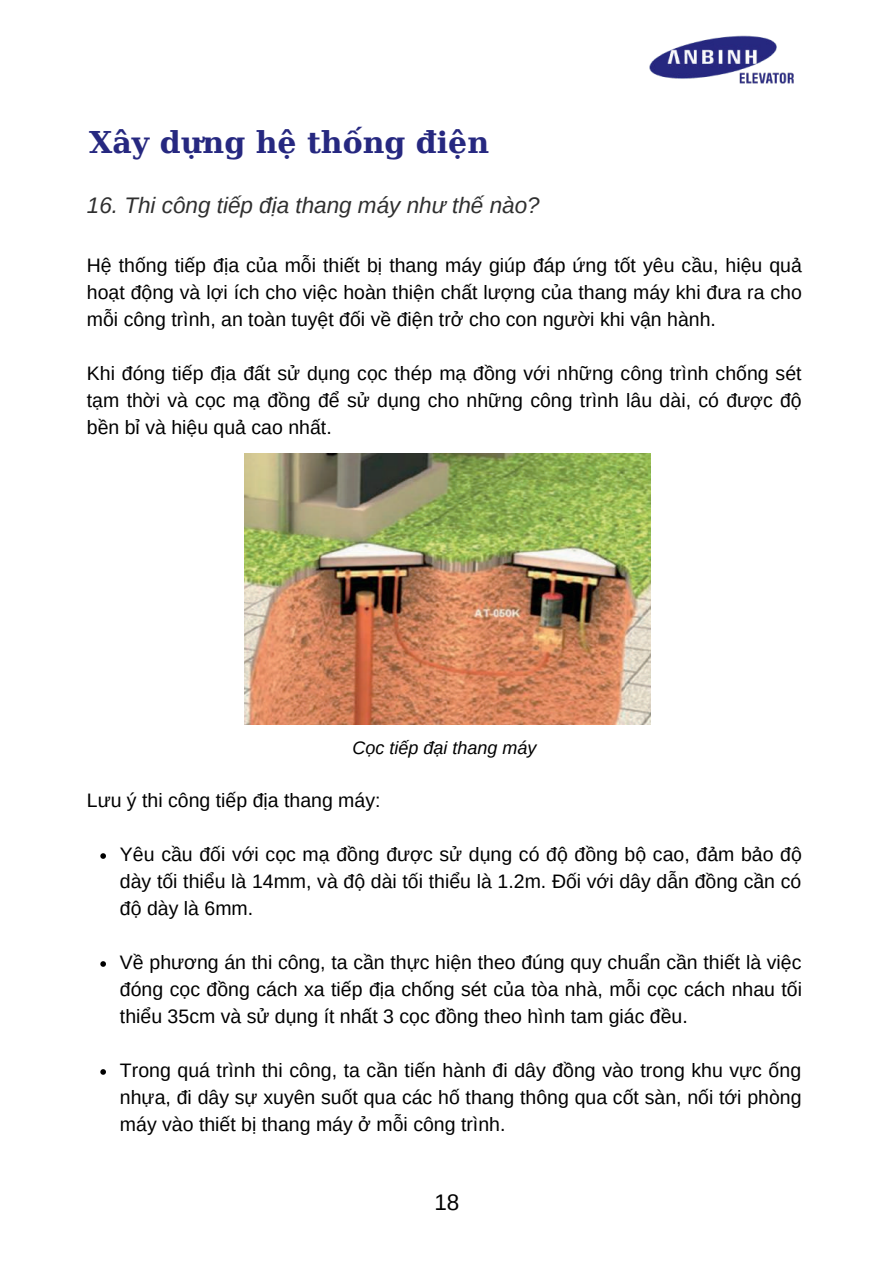
<style>
.page{position:relative;width:893px;height:1264px;background:#fff}
.page>*{position:absolute;margin:0;border:0;box-sizing:border-box;transform-origin:0 0}
.t1{font:700 30px "DejaVu Serif";color:#262880}
.t2{font:italic 22.5px "Arimo";color:#2f2f2f}
.t3{font:22.5px "Arimo";color:#000}
.t4{font:19.5px/27px "Arimo";color:#000;text-align:justify}
.t5{font:italic 18px "Arimo";color:#000}
</style>
<div class="page">
<img style="left:649px;top:35px;width:145px;height:49px">
<svg style="left:100px;top:853px;width:6px;height:5px"></svg>
<svg style="left:100px;top:961px;width:6px;height:5px"></svg>
<svg style="left:100px;top:1069px;width:6px;height:5px"></svg>
<img style="left:244px;top:453px;width:406px;height:271px">
<h1 class="t1" style="left:89px;top:125px;width:401px">Xây dựng hệ thống điện</h1>
<p class="t2" style="left:87px;top:193px;width:454px">16. Thi công tiếp địa thang máy như thế nào?</p>
<p class="t4" style="left:87px;top:251px;width:716px">Hệ thống tiếp địa của mỗi thiết bị thang máy giúp đáp ứng tốt yêu cầu, hiệu quả hoạt động và lợi ích cho việc hoàn thiện chất lượng của thang máy khi đưa ra cho mỗi công trình, an toàn tuyệt đối về điện trở cho con người khi vận hành.</p>
<p class="t4" style="left:87px;top:359px;width:716px">Khi đóng tiếp địa đất sử dụng cọc thép mạ đồng với những công trình chống sét tạm thời và cọc mạ đồng để sử dụng cho những công trình lâu dài, có được độ bền bỉ và hiệu quả cao nhất.</p>
<p class="t5" style="left:352px;top:738px;width:185px">Cọc tiếp đại thang máy</p>
<p class="t4" style="left:87px;top:786px;width:295px">Lưu ý thi công tiếp địa thang máy:</p>
<p class="t4" style="left:120px;top:840px;width:683px">Yêu cầu đối với cọc mạ đồng được sử dụng có độ đồng bộ cao, đảm bảo độ dày tối thiểu là 14mm, và độ dài tối thiểu là 1.2m. Đối với dây dẫn đồng cần có độ dày là 6mm.</p>
<p class="t4" style="left:120px;top:948px;width:683px">Về phương án thi công, ta cần thực hiện theo đúng quy chuẩn cần thiết là việc đóng cọc đồng cách xa tiếp địa chống sét của tòa nhà, mỗi cọc cách nhau tối thiểu 35cm và sử dụng ít nhất 3 cọc đồng theo hình tam giác đều.</p>
<p class="t4" style="left:120px;top:1056px;width:683px">Trong quá trình thi công, ta cần tiến hành đi dây đồng vào trong khu vực ống nhựa, đi dây sự xuyên suốt qua các hố thang thông qua cốt sàn, nối tới phòng máy vào thiết bị thang máy ở mỗi công trình.</p>
<p class="t3" style="left:434px;top:1189px;width:26px">18</p>
</div>
